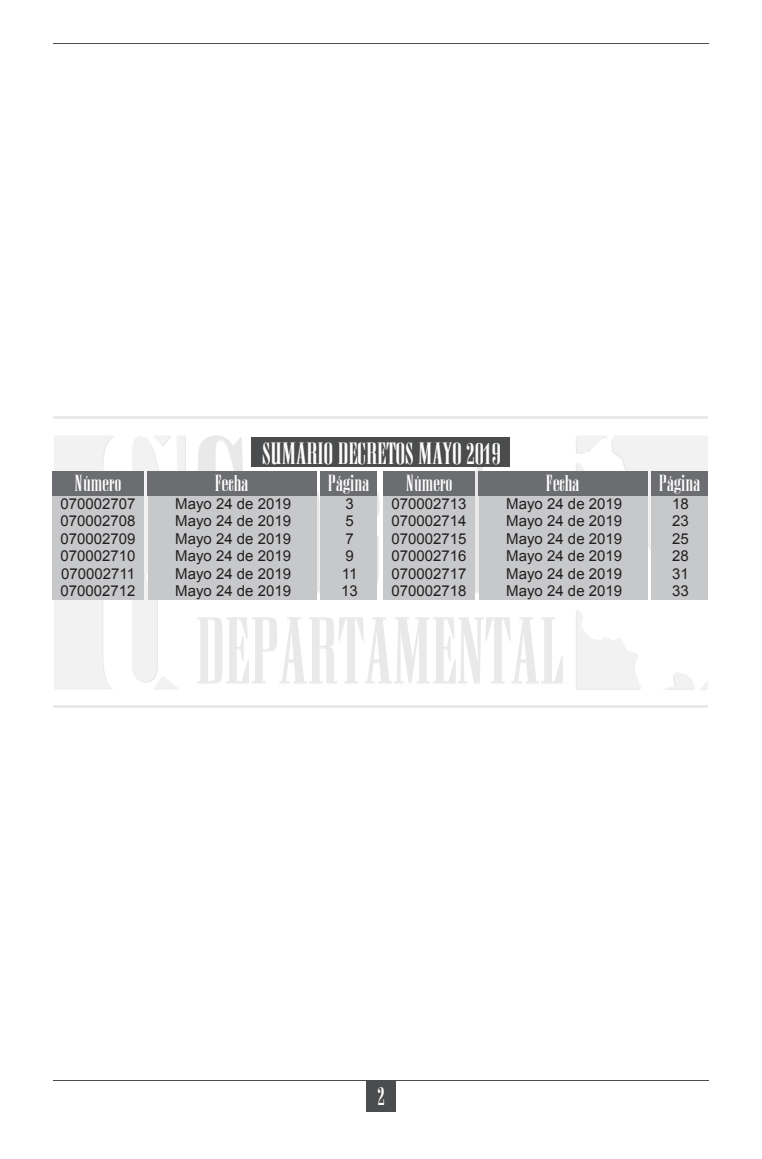
<style>
.page{position:relative;width:762px;height:1159px;background:#fff}
.page>*{position:absolute;margin:0;border:0;box-sizing:border-box;transform-origin:0 0}
.t1{font:26.5px "Anatevka";color:#fff}
.t2{font:22.5px "Anatevka";color:#fff}
.t3{font:20px "Anatevka";color:#fff}
.t4{font:15px "Arial";color:#231f20}
</style>
<div class="page">
<svg style="left:198px;top:435px;width:55px;height:36px"></svg>
<svg style="left:316px;top:481px;width:4px;height:113px"></svg>
<svg style="left:377px;top:492px;width:2px;height:91px"></svg>
<svg style="left:474px;top:467px;width:9px;height:127px"></svg>
<svg style="left:197px;top:617px;width:366px;height:67px"></svg>
<hr style="left:54px;top:705px;width:654px;height:2px;background:#4b4c4d">
<hr style="left:54px;top:416px;width:654px;height:2px;background:#4b4c4d">
<svg style="left:132px;top:436px;width:54px;height:253px"></svg>
<svg style="left:54px;top:436px;width:60px;height:253px"></svg>
<svg style="left:576px;top:436px;width:132px;height:141px"></svg>
<svg style="left:664px;top:672px;width:44px;height:18px"></svg>
<svg style="left:576px;top:610px;width:65px;height:80px"></svg>
<div style="left:366px;top:1080px;width:30px;height:31px;background:#4b4c4d"></div>
<hr style="left:53px;top:1080px;width:656px;height:1px;background:#4b4c4d">
<hr style="left:53px;top:43px;width:656px;height:1px;background:#4b4c4d">
<div style="left:52px;top:471px;width:91px;height:25px;background:#6c6d70"></div>
<div style="left:383px;top:471px;width:91px;height:25px;background:#6c6d70"></div>
<div style="left:147px;top:471px;width:169px;height:25px;background:#6c6d70"></div>
<div style="left:478px;top:471px;width:169px;height:25px;background:#6c6d70"></div>
<div style="left:320px;top:471px;width:57px;height:25px;background:#6c6d70"></div>
<div style="left:651px;top:471px;width:57px;height:25px;background:#6c6d70"></div>
<div style="left:52px;top:496px;width:91px;height:104px;background:#c7c8ca"></div>
<div style="left:383px;top:496px;width:91px;height:104px;background:#c7c8ca"></div>
<div style="left:148px;top:496px;width:168px;height:104px;background:#c7c8ca"></div>
<div style="left:479px;top:496px;width:168px;height:104px;background:#c7c8ca"></div>
<div style="left:320px;top:496px;width:57px;height:104px;background:#c7c8ca"></div>
<div style="left:651px;top:496px;width:57px;height:104px;background:#c7c8ca"></div>
<div style="left:252px;top:438px;width:258px;height:29px;background:#4b4c4d"></div>
<p class="t1" style="left:262px;top:438px;width:240px">SUMARIO DECRETOS MAYO 2019</p>
<p class="t3" style="left:75px;top:471px;width:47px">Número</p>
<p class="t3" style="left:406px;top:471px;width:47px">Número</p>
<p class="t4" style="left:60px;top:494px;width:77px">070002707</p>
<p class="t4" style="left:60px;top:511px;width:77px">070002708</p>
<p class="t4" style="left:60px;top:529px;width:77px">070002709</p>
<p class="t4" style="left:60px;top:546px;width:77px">070002710</p>
<p class="t4" style="left:61px;top:564px;width:75px">070002711</p>
<p class="t4" style="left:60px;top:581px;width:77px">070002712</p>
<p class="t3" style="left:215px;top:471px;width:35px">Fecha</p>
<p class="t3" style="left:545px;top:471px;width:35px">Fecha</p>
<p class="t4" style="left:175px;top:494px;width:117px">Mayo 24 de 2019</p>
<p class="t4" style="left:175px;top:511px;width:117px">Mayo 24 de 2019</p>
<p class="t4" style="left:175px;top:529px;width:117px">Mayo 24 de 2019</p>
<p class="t4" style="left:175px;top:546px;width:117px">Mayo 24 de 2019</p>
<p class="t4" style="left:175px;top:564px;width:117px">Mayo 24 de 2019</p>
<p class="t4" style="left:175px;top:581px;width:117px">Mayo 24 de 2019</p>
<p class="t3" style="left:327px;top:471px;width:43px">Página</p>
<p class="t3" style="left:658px;top:471px;width:43px">Página</p>
<p class="t4" style="left:345px;top:494px;width:10px">3</p>
<p class="t4" style="left:345px;top:511px;width:10px">5</p>
<p class="t4" style="left:345px;top:529px;width:10px">7</p>
<p class="t4" style="left:345px;top:546px;width:10px">9</p>
<p class="t4" style="left:342px;top:564px;width:17px">11</p>
<p class="t4" style="left:341px;top:581px;width:18px">13</p>
<p class="t4" style="left:391px;top:494px;width:77px">070002713</p>
<p class="t4" style="left:391px;top:511px;width:77px">070002714</p>
<p class="t4" style="left:391px;top:529px;width:77px">070002715</p>
<p class="t4" style="left:391px;top:546px;width:77px">070002716</p>
<p class="t4" style="left:391px;top:564px;width:77px">070002717</p>
<p class="t4" style="left:391px;top:581px;width:77px">070002718</p>
<p class="t4" style="left:506px;top:494px;width:117px">Mayo 24 de 2019</p>
<p class="t4" style="left:506px;top:511px;width:117px">Mayo 24 de 2019</p>
<p class="t4" style="left:506px;top:529px;width:117px">Mayo 24 de 2019</p>
<p class="t4" style="left:506px;top:546px;width:117px">Mayo 24 de 2019</p>
<p class="t4" style="left:506px;top:564px;width:117px">Mayo 24 de 2019</p>
<p class="t4" style="left:506px;top:581px;width:117px">Mayo 24 de 2019</p>
<p class="t4" style="left:672px;top:494px;width:18px">18</p>
<p class="t4" style="left:672px;top:511px;width:18px">23</p>
<p class="t4" style="left:672px;top:529px;width:18px">25</p>
<p class="t4" style="left:672px;top:546px;width:18px">28</p>
<p class="t4" style="left:672px;top:564px;width:18px">31</p>
<p class="t4" style="left:672px;top:581px;width:18px">33</p>
<p class="t2" style="left:377px;top:1082px;width:9px">2</p>
</div>
